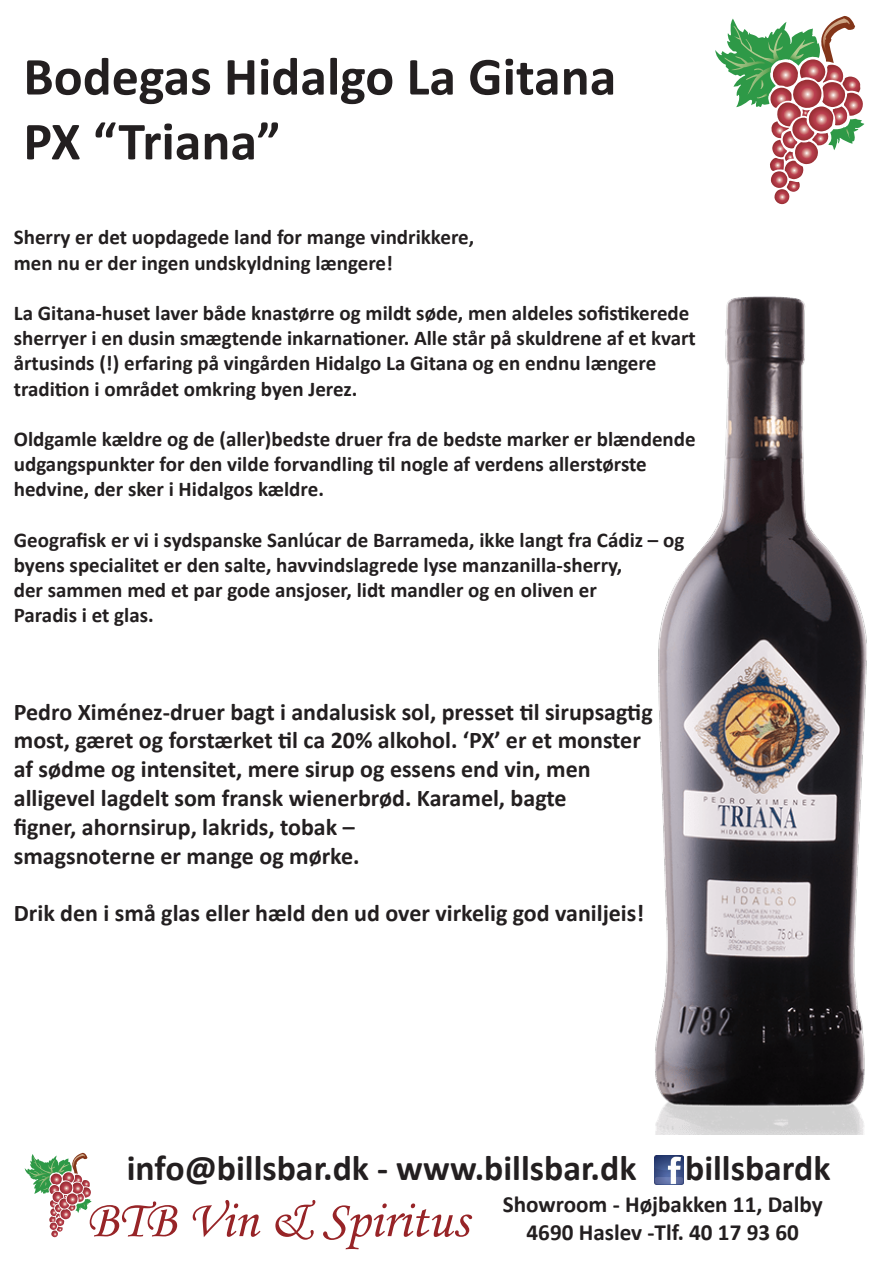
<style>
.page{position:relative;width:893px;height:1263px;background:#fff}
.page>*{position:absolute;margin:0;border:0;box-sizing:border-box;transform-origin:0 0}
.t1{font:700 54px "Calibri";color:#231f20}
.t2{font:52.65px "Monotype Corsiva";color:#972427}
.t3{font:700 35.85px "Calibri";color:#231f20}
.t4{font:700 24px/28.8px "Calibri";color:#231f20}
.t5{font:700 23.1px/27.8px "Calibri";color:#231f20;text-align:center}
.t6{font:700 21px/25.2px "Calibri";color:#231f20}
</style>
<div class="page">
<img style="left:655px;top:296px;width:212px;height:838px">
<svg style="left:715px;top:16px;width:149px;height:188px"></svg>
<svg style="left:25px;top:1153px;width:67px;height:84px"></svg>
<img style="left:654px;top:1155px;width:29px;height:29px">
<p class="t1" style="left:23px;top:38px;width:595px">Bodegas Hidalgo La Gitana</p>
<p class="t1" style="left:23px;top:103px;width:259px">PX “Triana”</p>
<p class="t6" style="left:14px;top:224px;width:462px">Sherry er det uopdagede land for mange vindrikkere,</p>
<p class="t6" style="left:14px;top:250px;width:381px">men nu er der ingen undskyldning længere!</p>
<p class="t6" style="left:14px;top:300px;width:683px">La Gitana-huset laver både knastørre og mildt søde, men aldeles sofistikerede sherryer i en dusin smægtende inkarnationer. Alle står på skuldrene af et kvart årtusinds (!) erfaring på vingården Hidalgo La Gitana og en endnu længere</p>
<p class="t6" style="left:14px;top:376px;width:345px">tradition i området omkring byen Jerez.</p>
<p class="t6" style="left:14px;top:426px;width:683px">Oldgamle kældre og de (aller)bedste druer fra de bedste marker er blændende udgangspunkter for den vilde forvandling til nogle af verdens allerstørste</p>
<p class="t6" style="left:14px;top:476px;width:312px">hedvine, der sker i Hidalgos kældre.</p>
<p class="t6" style="left:14px;top:527px;width:672px">Geografisk er vi i sydspanske Sanlúcar de Barrameda, ikke langt fra Cádiz – og byens specialitet er den salte, havvindslagrede lyse manzanilla-sherry,</p>
<p class="t6" style="left:14px;top:577px;width:584px">der sammen med et par gode ansjoser, lidt mandler og en oliven er</p>
<p class="t6" style="left:14px;top:602px;width:141px">Paradis i et glas.</p>
<p class="t4" style="left:14px;top:697px;width:640px">Pedro Ximénez-druer bagt i andalusisk sol, presset til sirupsagtig most, gæret og forstærket til ca 20% alkohol. ‘PX’ er et monster</p>
<p class="t4" style="left:14px;top:754px;width:578px">af sødme og intensitet, mere sirup og essens end vin, men</p>
<p class="t4" style="left:14px;top:783px;width:554px">alligevel lagdelt som fransk wienerbrød. Karamel, bagte</p>
<p class="t4" style="left:14px;top:812px;width:342px">figner, ahornsirup, lakrids, tobak –</p>
<p class="t4" style="left:14px;top:841px;width:347px">smagsnoterne er mange og mørke.</p>
<p class="t4" style="left:14px;top:898px;width:632px">Drik den i små glas eller hæld den ud over virkelig god vaniljeis!</p>
<p class="t3" style="left:127px;top:1143px;width:511px">info@billsbar.dk - www.billsbar.dk</p>
<p class="t3" style="left:685px;top:1143px;width:147px">billsbardk</p>
<p class="t5" style="left:503px;top:1190px;width:321px">Showroom - Højbakken 11, Dalby<br>4690 Haslev -Tlf. 40 17 93 60</p>
<p class="t2" style="left:86px;top:1188px;width:384px">BTB Vin &amp; Spiritus</p>
</div>
